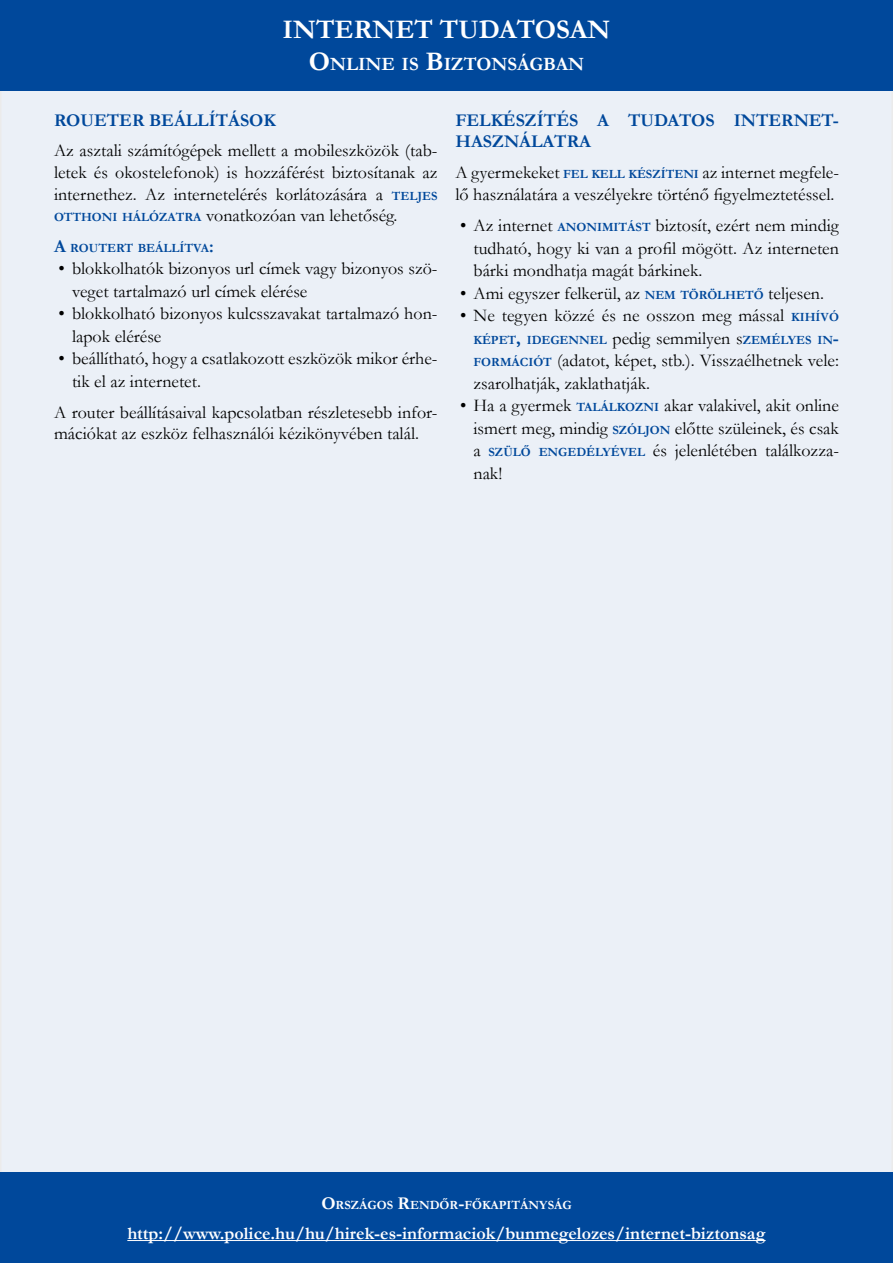
<style>
.page{position:relative;width:893px;height:1263px;background:#fff}
.page>*{position:absolute;margin:0;border:0;box-sizing:border-box;transform-origin:0 0}
.t1{font:700 27px "Garamond";color:#fff}
.t2{font:700 18.9px "Garamond";color:#fff}
.TÖRZSSZÖVEG{font:18px/22.5px "Garamond";color:#000}
.t3{font:700 18px "Garamond";color:#fff}
.Témakörcím{font:700 18px/21.6px "Garamond";color:#00489b}
.TÖRZSSZÖVEG-2{font:700 12.6px "Garamond";color:#00489b}
.t4{font:700 12.6px "Garamond";color:#fff}
.s1{font-size:27px}
.s2{font-weight:700;font-size:12.6px;color:#00489b}
.s3{font-size:18px}
.s4{font-weight:400;font-size:18px;color:#000}
</style>
<div class="page">
<div style="left:1px;top:1px;width:891px;height:1261px;background:#ebf0f7"></div>
<div style="left:0;top:1173px;width:893px;height:90px;background:#00489b"></div>
<hr style="left:127px;top:1240px;width:639px;height:1px;background:#fff">
<div style="left:0;top:0;width:893px;height:90px;background:#00489b"></div>
<h1 class="t1" style="left:283px;top:11px;width:329px">INTERNET TUDATOSAN</h1>
<p class="t2" style="left:309px;top:51px;width:277px"><span class="s1">O</span>NLINE IS <span class="s1">B</span>IZTONSÁGBAN</p>
<p class="Témakörcím" style="left:54px;top:109px;width:223px">ROUETER BEÁLLÍTÁSOK</p>
<p class="TÖRZSSZÖVEG" style="left:54px;top:140px;width:385px;line-height:21.6px;text-align:justify">Az asztali számítógépek mellett a mobileszközök (tab&shy;letek és okostelefonok) is hozzáférést biztosítanak az internethez. Az internetelérés korlátozására a <span class="s2">TELJES OTTHONI HÁLÓZATRA</span> vonatkozóan van lehetőség.</p>
<p class="TÖRZSSZÖVEG-2" style="left:54px;top:239px;width:161px"><span class="s3">A</span> ROUTERT BEÁLLÍTVA<span class="s3">:</span></p>
<p class="TÖRZSSZÖVEG" style="left:72px;top:257px;width:367px;text-indent:-14px">• blokkolhatók bizonyos url címek vagy bizonyos szö&shy;veget tartalmazó url címek elérése</p>
<p class="TÖRZSSZÖVEG" style="left:72px;top:302px;width:367px;text-indent:-14px">• blokkolható bizonyos kulcsszavakat tartalmazó hon&shy;lapok elérése</p>
<p class="TÖRZSSZÖVEG" style="left:72px;top:347px;width:367px;text-indent:-14px">• beállítható, hogy a csatlakozott eszközök mikor érhe&shy;tik el az internetet.</p>
<p class="TÖRZSSZÖVEG" style="left:54px;top:401px;width:385px;line-height:21.6px">A router beállításaival kapcsolatban részletesebb infor&shy;mációkat az eszköz felhasználói kézikönyvében talál.</p>
<p class="Témakörcím" style="left:455px;top:109px;width:385px">FELKÉSZÍTÉS A TUDATOS INTERNET-<br>HASZNÁLATRA</p>
<p class="TÖRZSSZÖVEG" style="left:455px;top:161px;width:385px;line-height:21.6px">A gyermekeket <span class="s2">FEL KELL KÉSZÍTENI</span> az internet megfele&shy;lő használatára a veszélyekre történő figyelmeztetéssel.</p>
<p class="TÖRZSSZÖVEG" style="left:473px;top:214px;width:367px;text-align:justify;text-indent:-14px">• Az internet <span class="s2">ANONIMITÁST</span> biztosít, ezért nem mindig tudható, hogy ki van a profil mögött. Az interneten bárki mondhatja magát bárkinek.</p>
<p class="TÖRZSSZÖVEG" style="left:460px;top:281px;width:365px">• Ami egyszer felkerül, az <span class="s2">NEM TÖRÖLHETŐ</span> teljesen.</p>
<p class="TÖRZSSZÖVEG" style="left:460px;top:304px;width:380px">• Ne tegyen közzé és ne osszon meg mással <span class="s2">KIHÍVÓ</span></p>
<p class="TÖRZSSZÖVEG-2" style="left:473px;top:331px;width:367px">KÉPET<span class="s3">,</span> IDEGENNEL <span class="s4">pedig semmilyen s</span>ZEMÉLYES IN<span class="s3">-</span></p>
<p class="TÖRZSSZÖVEG" style="left:473px;top:349px;width:367px"><span class="s2">FORMÁCIÓT</span> (adatot, képet, stb.). Visszaélhetnek vele: zsarolhatják, zaklathatják.</p>
<p class="TÖRZSSZÖVEG" style="left:473px;top:394px;width:367px;text-align:justify;text-indent:-14px">• Ha a gyermek <span class="s2">TALÁLKOZNI</span> akar valakivel, akit online ismert meg, mindig <span class="s2">SZÓLJON</span> előtte szüleinek, és csak a <span class="s2">SZÜLŐ ENGEDÉLYÉVEL</span> és jelenlétében találkozza&shy;nak!</p>
<p class="t4" style="left:321px;top:1196px;width:252px"><span class="s3">O</span>RSZÁGOS <span class="s3">R</span>ENDŐR<span class="s3">-</span>FŐKAPITÁNYSÁG</p>
<p class="t3" style="left:127px;top:1221px;width:640px">http://www.police.hu/hu/hirek-es-informaciok/bunmegelozes/internet-biztonsag</p>
</div>
